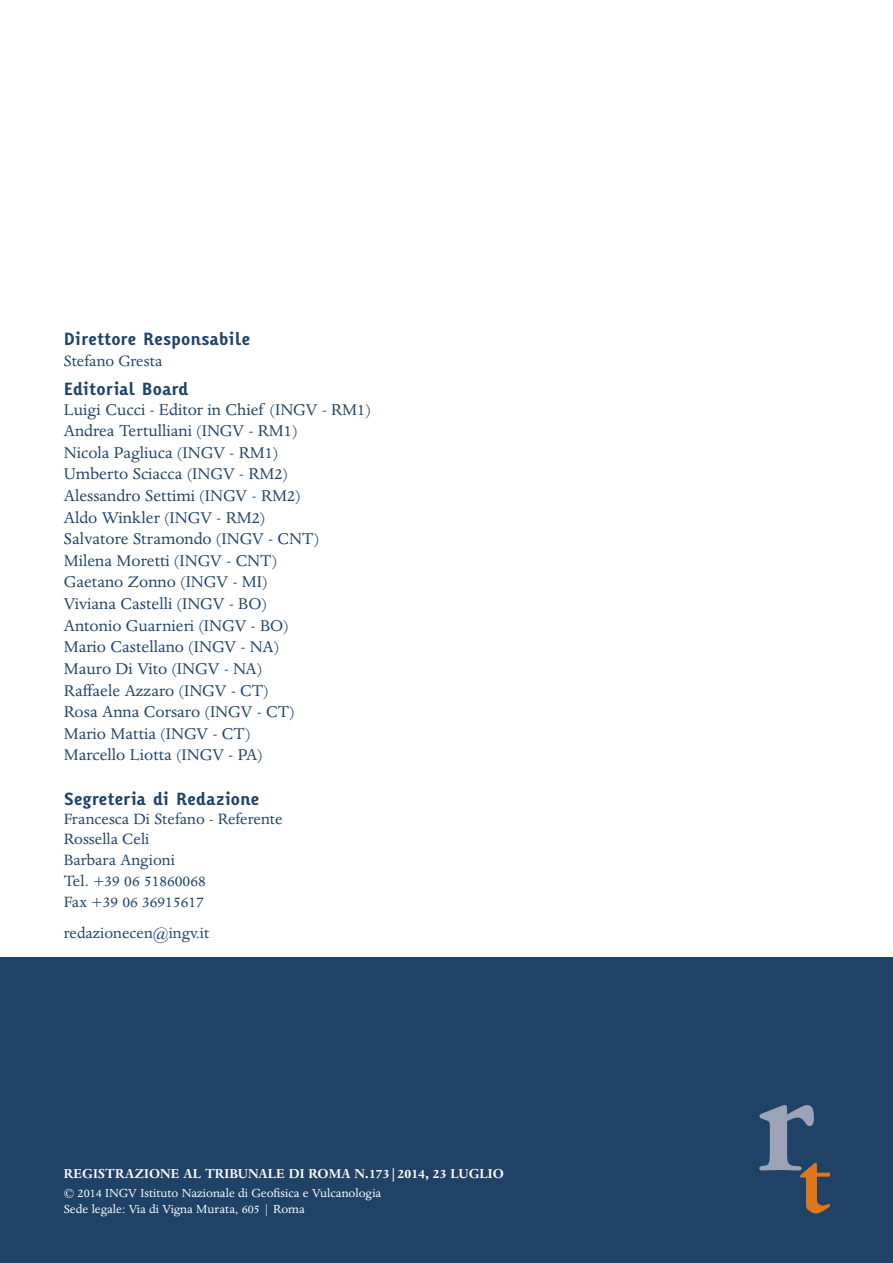
<style>
.page{position:relative;width:893px;height:1263px;background:#fff}
.page>*{position:absolute;margin:0;border:0;box-sizing:border-box;transform-origin:0 0}
.t1{font:700 96.45px "Dante";color:#de761b}
.t2{font:18px/21.6px "Dante";color:#1f4266}
.t3{font:17.25px/20.7px "Dante";color:#1f4266}
.t4{font:700 17.25px "Karbid";color:#1f4266}
.t5{font:700 15px "Dante";color:#fff}
.t6{font:13.5px/16.2px "Dante";color:#fff}
</style>
<div class="page">
<div style="left:0;top:957px;width:893px;height:306px;background:#1f4266"></div>
<img style="left:759px;top:1105px;width:55px;height:65px">
<p class="t4" style="left:64px;top:332px;width:188px">Direttore Responsabile</p>
<p class="t3" style="left:64px;top:352px;width:100px">Stefano Gresta</p>
<p class="t4" style="left:64px;top:382px;width:126px">Editorial Board</p>
<p class="t2" style="left:64px;top:400px;width:308px">Luigi Cucci - Editor in Chief (INGV - RM1)<br>Andrea Tertulliani (INGV - RM1)<br>Nicola Pagliuca (INGV - RM1)<br>Umberto Sciacca (INGV - RM2)<br>Alessandro Settimi (INGV - RM2)<br>Aldo Winkler (INGV - RM2)<br>Salvatore Stramondo (INGV - CNT)<br>Milena Moretti (INGV - CNT)<br>Gaetano Zonno (INGV - MI)<br>Viviana Castelli (INGV - BO)<br>Antonio Guarnieri (INGV - BO)<br>Mario Castellano (INGV - NA)<br>Mauro Di Vito (INGV - NA)<br>Raffaele Azzaro (INGV - CT)<br>Rosa Anna Corsaro (INGV - CT)<br>Mario Mattia (INGV - CT)<br>Marcello Liotta (INGV - PA)</p>
<p class="t4" style="left:64px;top:792px;width:197px">Segreteria di Redazione</p>
<p class="t3" style="left:64px;top:810px;width:220px">Francesca Di Stefano - Referente<br>Rossella Celi<br>Barbara Angioni<br>Tel. +39 06 51860068<br>Fax +39 06 36915617</p>
<p class="t3" style="left:64px;top:924px;width:147px">redazionecen@ingv.it</p>
<p class="t5" style="left:64px;top:1168px;width:442px">REGISTRAZIONE AL TRIBUNALE DI ROMA N.173|2014, 23 LUGLIO</p>
<p class="t6" style="left:64px;top:1186px;width:319px">© 2014 INGV Istituto Nazionale di Geofisica e Vulcanologia<br>Sede legale: Via di Vigna Murata, 605 | Roma</p>
<h1 class="t1" style="left:799px;top:1148px;width:34px">t</h1>
</div>
